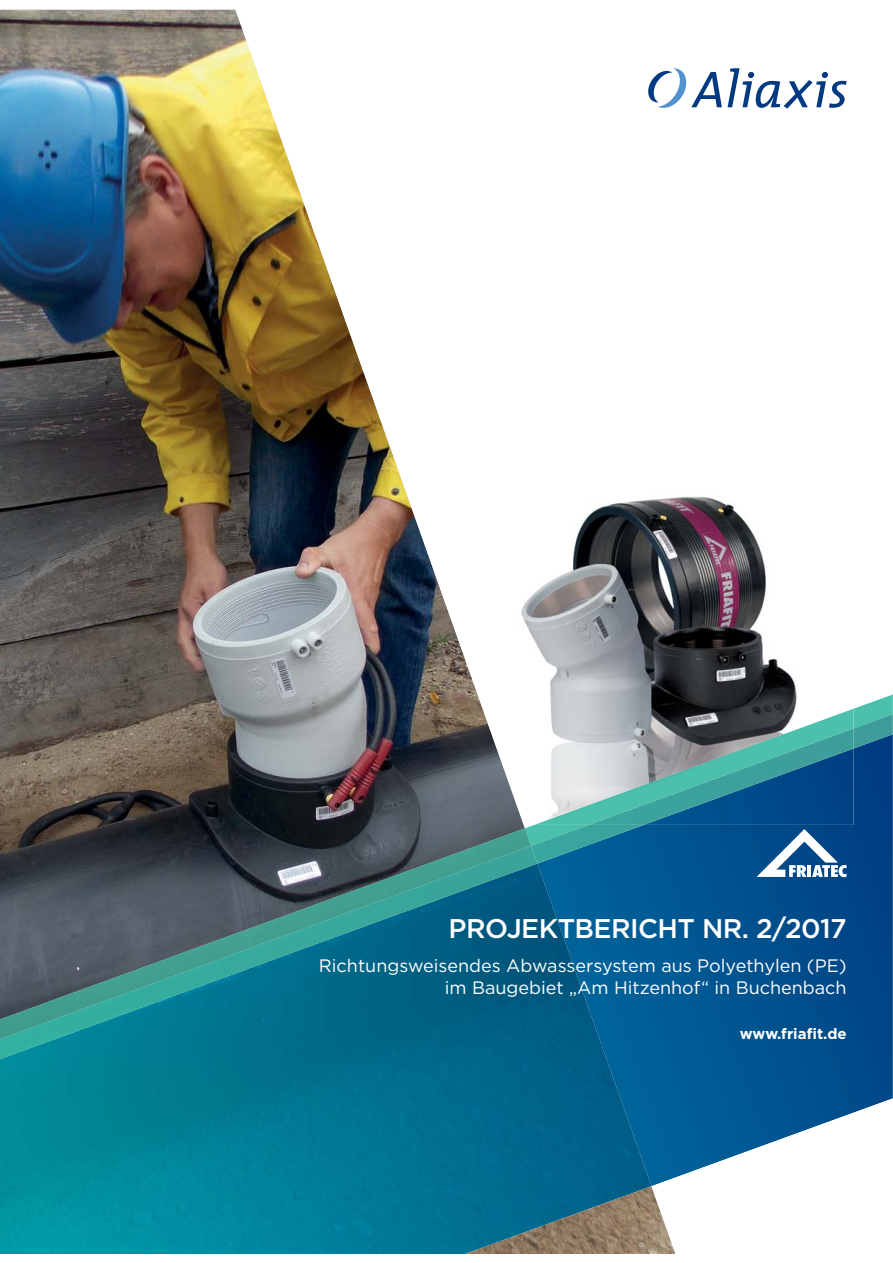
<style>
.page{position:relative;width:893px;height:1263px;background:#fff}
.page>*{position:absolute;margin:0;border:0;box-sizing:border-box;transform-origin:0 0}
.t1{font:500 27px "Gotham";letter-spacing:-.02em;color:#fff}
.t2{font:18px/22.5px "Gotham";color:#fff;text-align:right}
.t3{font:700 15px "Gotham";color:#fff}
</style>
<div class="page">
<img style="left:682px;top:496px;width:115px;height:198px">
<img style="left:0;top:10px;width:676px;height:684px">
<svg style="left:602px;top:1059px;width:291px;height:194px"></svg>
<img style="left:401px;top:1059px;width:201px;height:194px">
<img style="left:250px;top:1059px;width:151px;height:194px">
<img style="left:100px;top:1059px;width:150px;height:194px">
<img style="left:0;top:1059px;width:100px;height:194px">
<img style="left:601px;top:1059px;width:50px;height:146px">
<svg style="left:0;top:694px;width:893px;height:20px;background:#808381"></svg>
<img style="left:534px;top:709px;width:319px;height:5px">
<svg style="left:0;top:714px;width:893px;height:345px;background:#31637b"></svg>
<img style="left:376px;top:862px;width:108px;height:61px">
<img style="left:483px;top:846px;width:54px;height:38px">
<img style="left:214px;top:921px;width:108px;height:61px">
<img style="left:322px;top:901px;width:54px;height:42px">
<img style="left:52px;top:980px;width:109px;height:61px">
<img style="left:160px;top:960px;width:55px;height:42px">
<img style="left:0;top:1019px;width:53px;height:40px">
<svg style="left:648px;top:68px;width:199px;height:41px"></svg>
<svg style="left:756px;top:829px;width:91px;height:48px"></svg>
<h1 class="t1" style="left:449px;top:913px;width:400px">PROJEKTBERICHT NR. 2/2017</h1>
<p class="t2" style="left:319px;top:955px;width:529px">Richtungsweisendes Abwassersystem aus Polyethylen (PE) im Baugebiet „Am Hitzenhof“ in Buchenbach</p>
<p class="t3" style="left:740px;top:1025px;width:108px">www.friafit.de</p>
</div>
